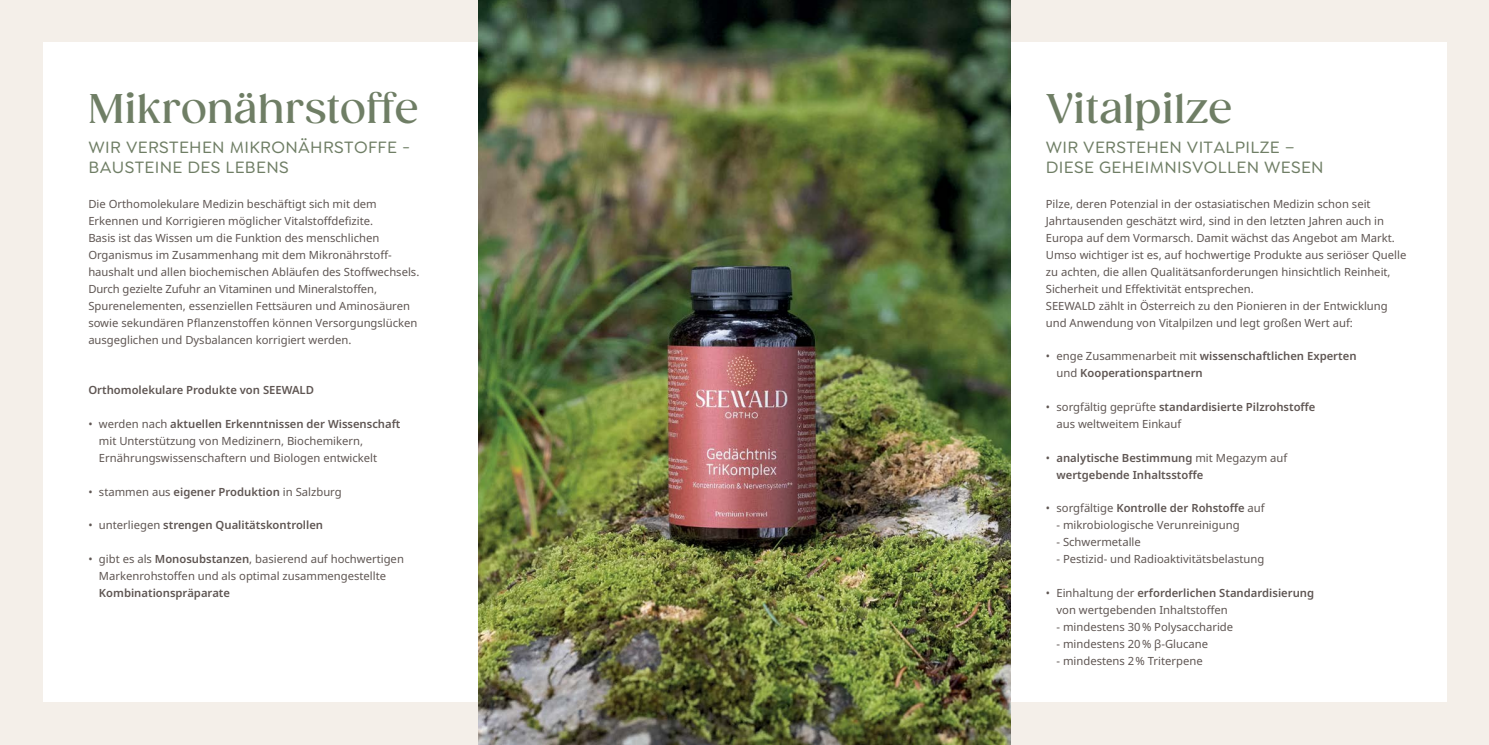
<style>
.page{position:relative;width:1489px;height:745px;background:#fff}
.page>*{position:absolute;margin:0;border:0;box-sizing:border-box;transform-origin:0 0}
.t1{font:500 40px "Gazpacho";color:#6f7e65}
.t2{font:500 17.5px/20px "Goldplay";letter-spacing:.02em;color:#6f7e65}
.t3{font:11.25px/16.9px "Noto Sans";color:#5f5653}
.t4{font:600 11.25px/16.9px "Noto Sans";color:#5f5653}
.s1{font-weight:600}
.s2{font-weight:400}
</style>
<div class="page">
<div style="left:0;top:0;width:1488px;height:744px;background:#f4efe9"></div>
<div style="left:43px;top:43px;width:1403px;height:659px;background:#fff"></div>
<img style="left:478px;top:0;width:532px;height:744px">
<h1 class="t1" style="left:89px;top:84px;width:331px">Mikronährstoffe</h1>
<h2 class="t2" style="left:89px;top:137px;width:323px">WIR VERSTEHEN MIKRONÄHRSTOFFE -<br>BAUSTEINE DES LEBENS</h2>
<p class="t3" style="left:88px;top:196px;width:332px">Die Orthomolekulare Medizin beschäftigt sich mit dem Erkennen und Korrigieren möglicher Vitalstoffdefizite.<br>Basis ist das Wissen um die Funktion des menschlichen Organismus im Zusammenhang mit dem Mikronährstoff&shy;haushalt und allen biochemischen Abläufen des Stoffwechsels.<br>Durch gezielte Zufuhr an Vitaminen und Mineralstoffen, Spurenelementen, essenziellen Fettsäuren und Aminosäuren sowie sekundären Pflanzenstoffen können Versorgungslücken ausgeglichen und Dysbalancen korrigiert werden.</p>
<p class="t4" style="left:88px;top:381px;width:227px">Orthomolekulare Produkte von SEEWALD</p>
<p class="t3" style="left:99px;top:415px;width:303px;text-indent:-11px">• werden nach <span class="s1">aktuellen Erkenntnissen der Wissenschaft </span>mit Unterstützung von Medizinern, Biochemikern,<br>Ernährungswissenschaftern und Biologen entwickelt</p>
<p class="t3" style="left:88px;top:483px;width:255px">• stammen aus <span class="s1">eigener Produktion</span> in Salzburg</p>
<p class="t4" style="left:88px;top:516px;width:236px"><span class="s2">• unterliegen</span> strengen Qualitätskontrollen</p>
<p class="t3" style="left:99px;top:550px;width:306px;text-indent:-11px">• gibt es als <span class="s1">Monosubstanzen</span>, basierend auf hochwertigen<br>Markenrohstoffen und als optimal zusammengestellte</p>
<p class="t4" style="left:99px;top:584px;width:133px">Kombinationspräparate</p>
<h1 class="t1" style="left:1045px;top:84px;width:188px">Vitalpilze</h1>
<h2 class="t2" style="left:1045px;top:137px;width:279px">WIR VERSTEHEN VITALPILZE –<br>DIESE GEHEIMNISVOLLEN WESEN</h2>
<p class="t3" style="left:1045px;top:196px;width:362px">Pilze, deren Potenzial in der ostasiatischen Medizin schon seit Jahrtausenden geschätzt wird, sind in den letzten Jahren auch in Europa auf dem Vormarsch. Damit wächst das Angebot am Markt.<br>Umso wichtiger ist es, auf hochwertige Produkte aus seriöser Quelle zu achten, die allen Qualitätsanforderungen hinsichtlich Reinheit, Sicherheit und Effektivität entsprechen.<br>SEEWALD zählt in Österreich zu den Pionieren in der Entwicklung und Anwendung von Vitalpilzen und legt großen Wert auf:</p>
<p class="t4" style="left:1056px;top:348px;width:301px;text-indent:-11px"><span class="s2">• enge Zusammenarbeit mit</span> wissenschaftlichen Experten <span class="s2">und</span> Kooperationspartnern</p>
<p class="t3" style="left:1056px;top:398px;width:260px;text-indent:-11px">• sorgfältig geprüfte <span class="s1">standardisierte Pilzrohstoffe </span>aus weltweitem Einkauf</p>
<p class="t4" style="left:1056px;top:449px;width:232px;text-indent:-11px"><span class="s2">•</span> analytische Bestimmung <span class="s2">mit Megazym auf </span>wertgebende Inhaltsstoffe</p>
<p class="t4" style="left:1045px;top:500px;width:220px"><span class="s2">• sorgfältige</span> Kontrolle der Rohstoffe <span class="s2">auf</span></p>
<p class="t3" style="left:1056px;top:516px;width:185px">- mikrobiologische Verunreinigung</p>
<p class="t3" style="left:1056px;top:533px;width:86px">- Schwermetalle</p>
<p class="t3" style="left:1056px;top:550px;width:209px">- Pestizid- und Radioaktivitätsbelastung</p>
<p class="t3" style="left:1056px;top:584px;width:259px;text-indent:-11px">• Einhaltung der <span class="s1">erforderlichen Standardisierung </span>von wertgebenden Inhaltstoffen</p>
<p class="t3" style="left:1056px;top:618px;width:178px">- mindestens 30% Polysaccharide</p>
<p class="t3" style="left:1056px;top:635px;width:153px">- mindestens 20% β-Glucane</p>
<p class="t3" style="left:1056px;top:651px;width:148px">- mindestens 2% Triterpene</p>
</div>
